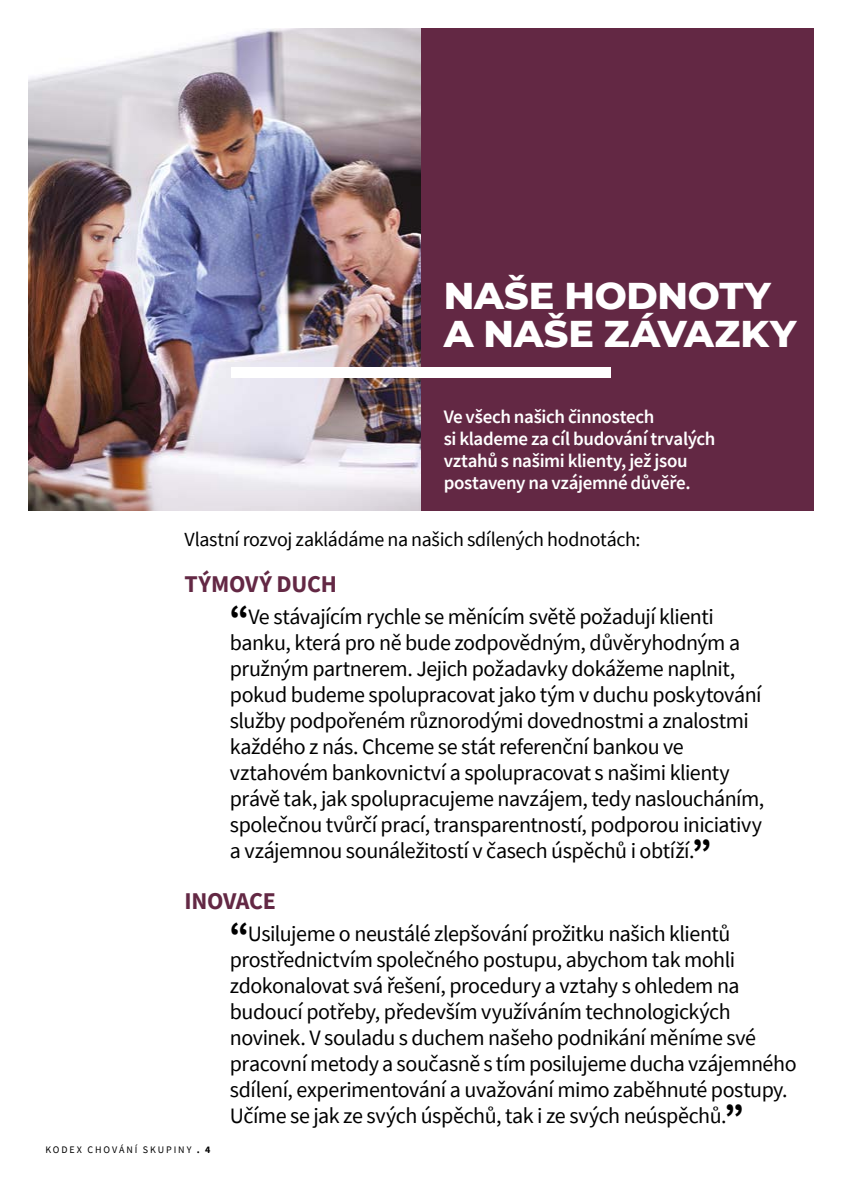
<style>
.page{position:relative;width:842px;height:1191px;background:#fff}
.page>*{position:absolute;margin:0;border:0;box-sizing:border-box;transform-origin:0 0}
.t1{font:800 38px/38px "Montserrat";letter-spacing:-.005em;color:#fff}
.t2{font:700 24px "Source Sans Pro";letter-spacing:-.015em;color:#632844}
.t3{font:22px/26px "Source Sans Pro";letter-spacing:-.02em;color:#000}
.t4{font:20px "Source Sans Pro";letter-spacing:-.02em;color:#000}
.t5{font:600 19px/22px "Source Sans Pro";letter-spacing:-.02em;color:#fff}
.t6{font:10px "Source Sans Pro";letter-spacing:.19em;color:#000}
.s1{font-weight:900;font-size:33px}
.s2{font-weight:700}
</style>
<div class="page">
<img style="left:28px;top:28px;width:393px;height:482px">
<div style="left:421px;top:28px;width:393px;height:482px;background:#632844"></div>
<div style="left:231px;top:367px;width:380px;height:11px;background:#fff"></div>
<h1 class="t1" style="left:444px;top:274px;width:354px">NAŠE HODNOTY<br>A NAŠE ZÁVAZKY</h1>
<p class="t5" style="left:444px;top:405px;width:273px">Ve všech našich činnostech<br>si klademe za cíl budování trvalých vztahů s našimi klienty, jež jsou postaveny na vzájemné důvěře.</p>
<p class="t4" style="left:185px;top:527px;width:458px">Vlastní rozvoj zakládáme na našich sdílených hodnotách:</p>
<p class="t2" style="left:185px;top:568px;width:154px">TÝMOVÝ DUCH</p>
<p class="t3" style="left:230px;top:603px;width:536px"><span class="s1">“</span>Ve stávajícím rychle se měnícím světě požadují klienti banku, která pro ně bude zodpovědným, důvěryhodným a pružným partnerem. Jejich požadavky dokážeme naplnit, pokud budeme spolupracovat jako tým v duchu poskytování služby podpořeném různorodými dovednostmi a znalostmi každého z nás. Chceme se stát referenční bankou ve vztahovém bankovnictví a spolupracovat s našimi klienty právě tak, jak spolupracujeme navzájem, tedy nasloucháním, společnou tvůrčí prací, transparentností, podporou iniciativy a vzájemnou sounáležitostí v časech úspěchů i obtíží.<span class="s1">”</span></p>
<p class="t2" style="left:185px;top:885px;width:93px">INOVACE</p>
<p class="t3" style="left:230px;top:920px;width:568px"><span class="s1">“</span>Usilujeme o neustálé zlepšování prožitku našich klientů prostřednictvím společného postupu, abychom tak mohli zdokonalovat svá řešení, procedury a vztahy s ohledem na budoucí potřeby, především využíváním technologických novinek. V souladu s duchem našeho podnikání měníme své pracovní metody a současně s tím posilujeme ducha vzájemného sdílení, experimentování a uvažování mimo zaběhnuté postupy.<br>Učíme se jak ze svých úspěchů, tak i ze svých neúspěchů.<span class="s1">”</span></p>
<p class="t6" style="left:45px;top:1143px;width:167px">KODEX CHOVÁNÍ SKUPINY <span class="s2">. 4</span></p>
</div>
